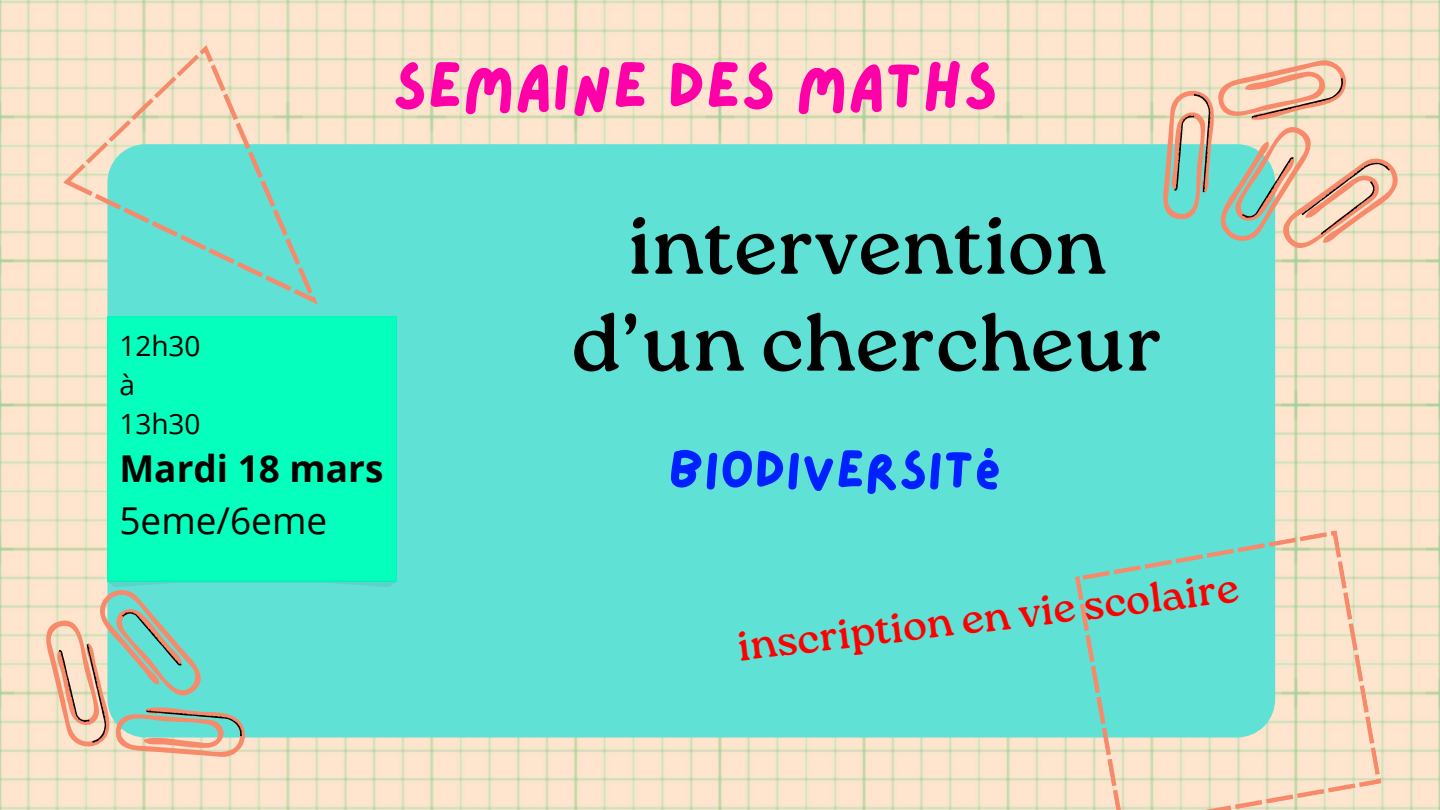
<style>
.page{position:relative;width:1440px;height:810px;background:#fff}
.page>*{position:absolute;margin:0;border:0;box-sizing:border-box;transform-origin:0 0}
.t1{font:81.7px "Roca One";color:#000}
.t2{font:81.6px "Roca One";color:#000}
.t3{font:65px "Lazydog";color:#ff00a8}
.t4{font:53.5px "Lazydog";color:#0021ff}
.t5{font:42px "Roca One";color:#f00}
.t6{font:700 37px "Open Sans";color:#000}
.t7{font:37px "Open Sans";color:#000}
.t8{font:28px "Open Sans";color:#000}
</style>
<div class="page">
<img style="left:0;top:0;width:1440px;height:810px">
<div style="left:107px;top:144px;width:1168px;height:594px;background:#5fe1d6"></div>
<svg style="left:1115px;top:19px;width:30px;height:257px;background:#a8e2d0"></svg>
<svg style="left:1145px;top:16px;width:273px;height:266px;background:#d3d6bf"></svg>
<svg style="left:0;top:575px;width:33px;height:232px;background:#f4e2c9"></svg>
<svg style="left:33px;top:558px;width:231px;height:252px;background:#bbd5c1"></svg>
<svg style="left:63px;top:45px;width:255px;height:260px;background:#acdecc"></svg>
<svg style="left:1075px;top:530px;width:307px;height:280px;background:#afdecb"></svg>
<div style="left:107px;top:317px;width:290px;height:270px;background:#05ffbc"></div>
<p class="t3" style="left:392px;top:55px;width:607px">SEMAINE DES MATHS</p>
<p class="t8" style="left:119px;top:326px;width:83px">12h30</p>
<p class="t8" style="left:119px;top:365px;width:17px">à</p>
<h2 class="t8" style="left:119px;top:404px;width:83px">13h30</h2>
<p class="t6" style="left:119px;top:443px;width:266px">Mardi 18 mars</p>
<p class="t7" style="left:119px;top:495px;width:209px">5eme/6eme</p>
<p class="t2" style="left:628px;top:198px;width:480px">intervention</p>
<p class="t1" style="left:571px;top:295px;width:593px">d’un chercheur</p>
<p class="t4" style="left:668px;top:444px;width:335px">BIODIVERSITÉ</p>
<h1 class="t5" style="left:735px;top:623px;width:505px;rotate:-7deg">inscription en vie scolaire</h1>
</div>
